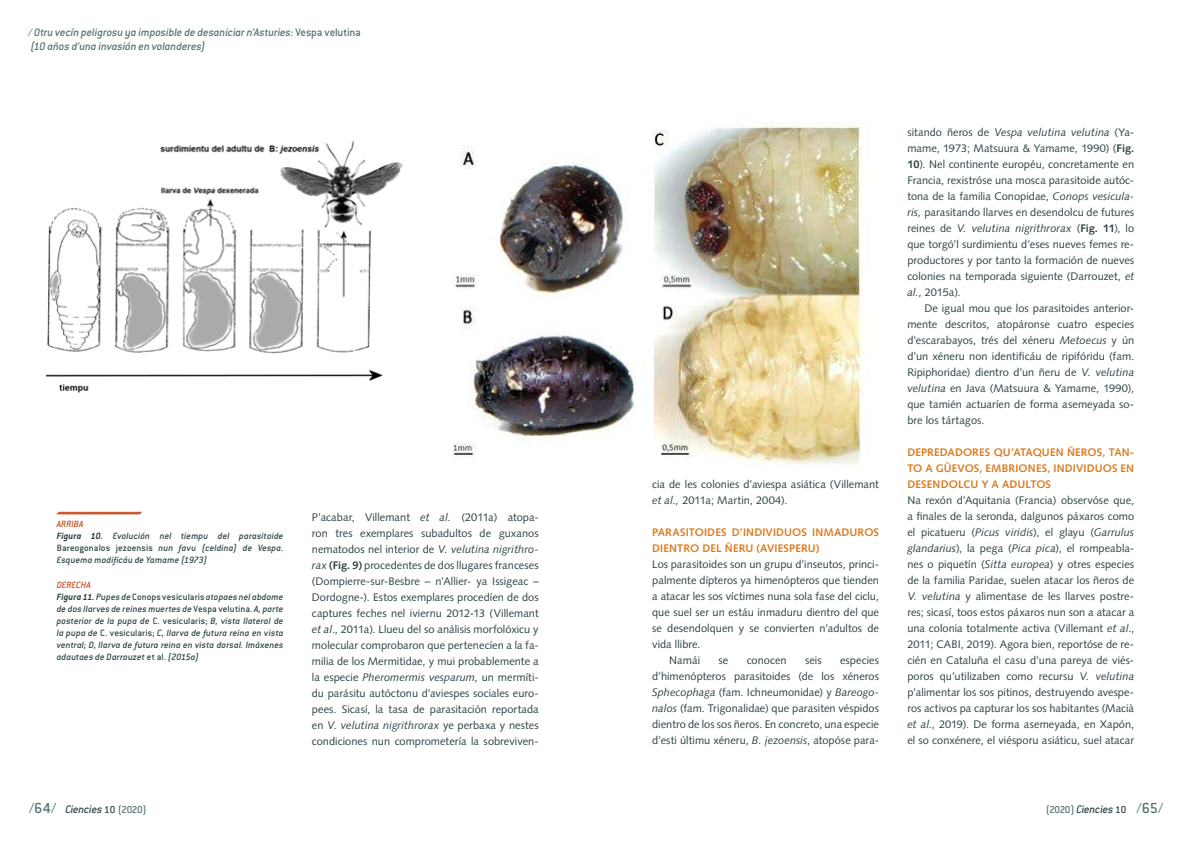
<style>
.page{position:relative;width:1191px;height:842px;background:#fff}
.page>*{position:absolute;margin:0;border:0;box-sizing:border-box;transform-origin:0 0}
.t1{font:italic 500 12px/14.4px "Conduit ITC Std";letter-spacing:-.005em;color:#547273}
.t2{font:italic 500 12px "Conduit ITC Std";letter-spacing:-.01em;color:#2b4244}
.t3{font:11px/16px "Syntax LT Std";letter-spacing:.005em;color:#2b4244;text-align:justify}
.t4{font:700 11px/16px "Syntax LT Std";letter-spacing:.01em;color:#dc7b1e}
.t5{font:italic 500 10px/12px "Conduit ITC Std";letter-spacing:.015em;color:#2b4244}
.s1{font-style:normal}
.s2{color:#c64c1e}
.s3{font-weight:700}
.s4{font-style:italic}
.s5{font-style:normal;font-size:16px;color:#547273}
.s6{font-style:normal;font-size:11px}
.s7{font-style:normal;font-size:11px;color:#547273}
</style>
<div class="page">
<img style="left:45px;top:141px;width:358px;height:252px">
<img style="left:452px;top:123px;width:410px;height:342px">
<svg style="left:56px;top:511px;width:86px;height:4px"></svg>
<p class="t1" style="left:28px;top:25px;width:334px">/ Otru vecín peligrosu ya imposible de desaniciar n’Asturies: <span class="s1">Vespa velutina </span>(10 años d’una invasión en volanderes)</p>
<p class="t5" style="left:57px;top:518px;width:228px"><span class="s2">ARRIBA<br></span><span class="s3">Figura 10.</span> Evolución nel tiempu del parasitoide <span class="s1">Bareogonalos jezoensis</span> nun favu (celdina) de Vespa.<br>Esquema modificáu de Yamame (1973)</p>
<p class="t5" style="left:57px;top:579px;width:228px"><span class="s2">DERECHA<br></span><span class="s3">Figura 11.</span> Pupes de <span class="s1">Conops vesicularis</span> atopaes nel abdome de dos llarves de reines muertes de <span class="s1">Vespa velutina.</span> A, parte posterior de la pupa de <span class="s1">C. vesicularis;</span> B, vista llateral de la pupa de <span class="s1">C. vesicularis;</span> C, llarva de futura reina en vista ventral; D, llarva de futura reina en vista dorsal. Imáxenes adautaes de Darrouzet <span class="s1">et al.</span> (2015a)</p>
<p class="t3" style="left:312px;top:509px;width:228px">P’acabar, Villemant <span class="s4">et al.</span> (2011a) atopa&shy;ron tres exemplares subadultos de guxanos nematodos nel interior de <span class="s4">V. velutina nigrithro&shy;rax</span> <span class="s3">(FIG. 9)</span> procedentes de dos llugares franceses (Dompierre-sur-Besbre – n’Allier- ya Issigeac – Dordogne-). Estos exemplares procedíen de dos captures feches nel iviernu 2012-13 (Villemant <span class="s4">et al</span>., 2011a). Llueu del so análisis morfolóxicu y molecular comprobaron que pertenecíen a la fa&shy;milia de los Mermitidae, y mui probablemente a la especie <span class="s4">Pheromermis vesparum</span>, un mermíti&shy;du parásitu autóctonu d’aviespes sociales euro&shy;pees. Sicasí, la tasa de parasitación reportada en <span class="s4">V. velutina nigrithrorax</span> ye perbaxa y nestes condiciones nun comprometería la sobreviven-</p>
<p class="t3" style="left:652px;top:476px;width:228px">cia de les colonies d’aviespa asiática (Villemant <span class="s4">et al.,</span> 2011a; Martin, 2004).</p>
<p class="t4" style="left:652px;top:524px;width:228px">PARASITOIDES D’INDIVIDUOS INMADUROS<br>DIENTRO DEL ÑERU (AVI ESPERU)</p>
<p class="t3" style="left:652px;top:556px;width:228px">Los parasitoides son un grupu d’inseutos, princi-</p>
<p class="t3" style="left:652px;top:572px;width:228px">palmente dípteros ya himenópteros que tienden</p>
<p class="t3" style="left:652px;top:588px;width:228px">a atacar les sos víctimes nuna sola fase del ciclu,</p>
<p class="t3" style="left:652px;top:604px;width:228px">que suel ser un estáu inmaduru dientro del que</p>
<p class="t3" style="left:652px;top:620px;width:228px">se desendolquen y se convierten n’adultos de</p>
<p class="t3" style="left:652px;top:636px;width:50px">vida llibre.</p>
<p class="t3" style="left:669px;top:652px;width:32px">Namái</p>
<p class="t3" style="left:718px;top:652px;width:11px">se</p>
<p class="t3" style="left:746px;top:652px;width:41px">conocen</p>
<p class="t3" style="left:805px;top:652px;width:18px">seis</p>
<p class="t3" style="left:652px;top:652px;width:228px;text-indent:188px">especies d’himenópteros parasitoides (de los xéneros <span class="s4">Sphecophaga</span> (fam. Ichneumonidae) y <span class="s4">Bareogo&shy;nalos</span> (fam. Trigonalidae) que parasiten véspidos dientro de los sos ñeros. En concreto, una especie d’esti últimu xéneru, <span class="s4">B. jezoensis</span>, atopóse para-</p>
<p class="t3" style="left:907px;top:124px;width:228px">sitando ñeros de <span class="s4">Vespa velutina velutina</span> (Ya&shy;mame, 1973; Matsuura &amp; Yamame, 1990) (<span class="s3">FIG.<br>10</span>). Nel continente européu, concretamente en Francia, rexistróse una mosca parasitoide autóc&shy;tona de la familia Conopidae, <span class="s4">Conops vesicula&shy;ris,</span> parasitando llarves en desendolcu de futures reines de <span class="s4">V. velutina nigrithrorax</span> (<span class="s3">FIG. 11</span>), lo que torgó’l surdimientu d’eses nueves femes re&shy;productores y por tanto la formación de nueves colonies na temporada siguiente (Darrouzet, <span class="s4">et al.</span>, 2015a).</p>
<p class="t3" style="left:907px;top:300px;width:228px;text-indent:17px">De igual mou que los parasitoides anterior&shy;mente descritos, atopáronse cuatro especies d’escarabayos, trés del xéneru <span class="s4">Metoecus</span> y ún d’un xéneru non identificáu de ripifóridu (fam.<br>Ripiphoridae) dientro d’un ñeru de <span class="s4">V. velutina velutina</span> en Java (Matsuura &amp; Yamame, 1990), que tamién actuaríen de forma asemeyada so&shy;bre los tártagos.</p>
<p class="t4" style="left:907px;top:444px;width:228px;text-align:justify">DEPREDADORES QU’ATAQUEN ÑEROS, TAN-TO A GÜEVOS, EMBRIONES, INDIVIDUOS EN DESENDOLCU Y A ADULTOS</p>
<p class="t3" style="left:907px;top:492px;width:228px">Na rexón d’Aquitania (Francia) observóse que, a finales de la seronda, dalgunos páxaros como el picatueru (<span class="s4">Picus viridis</span>), el glayu (<span class="s4">Garrulus glandarius</span>), la pega (<span class="s4">Pica pica</span>), el rompeabla&shy;nes o piquetín (<span class="s4">Sitta europea</span>) y otres especies de la familia Paridae, suelen atacar los ñeros de <span class="s4">V. velutina</span> y alimentase de les llarves postre&shy;res; sicasí, toos estos páxaros nun son a atacar a una colonia totalmente activa (Villemant <span class="s4">et al</span>., 2011; CABI, 2019). Agora bien, reportóse de re&shy;cién en Cataluña el casu d’una pareya de viés&shy;poros qu’utilizaben como recursu <span class="s4">V. velutina </span>p’alimentar los sos pitinos, destruyendo avespe&shy;ros activos pa capturar los sos habitantes (Macià <span class="s4">et al</span>., 2019). De forma asemeyada, en Xapón, el so conxénere, el viésporu asiáticu, suel atacar</p>
<p class="t2" style="left:29px;top:802px;width:119px"><span class="s5">/64/</span> Ciencies <span class="s6">10</span> <span class="s7">(2020)</span></p>
<p class="t2" style="left:1046px;top:802px;width:119px"><span class="s7">(2020)</span> Ciencies <span class="s6">10</span> <span class="s5">/65/</span></p>
</div>
